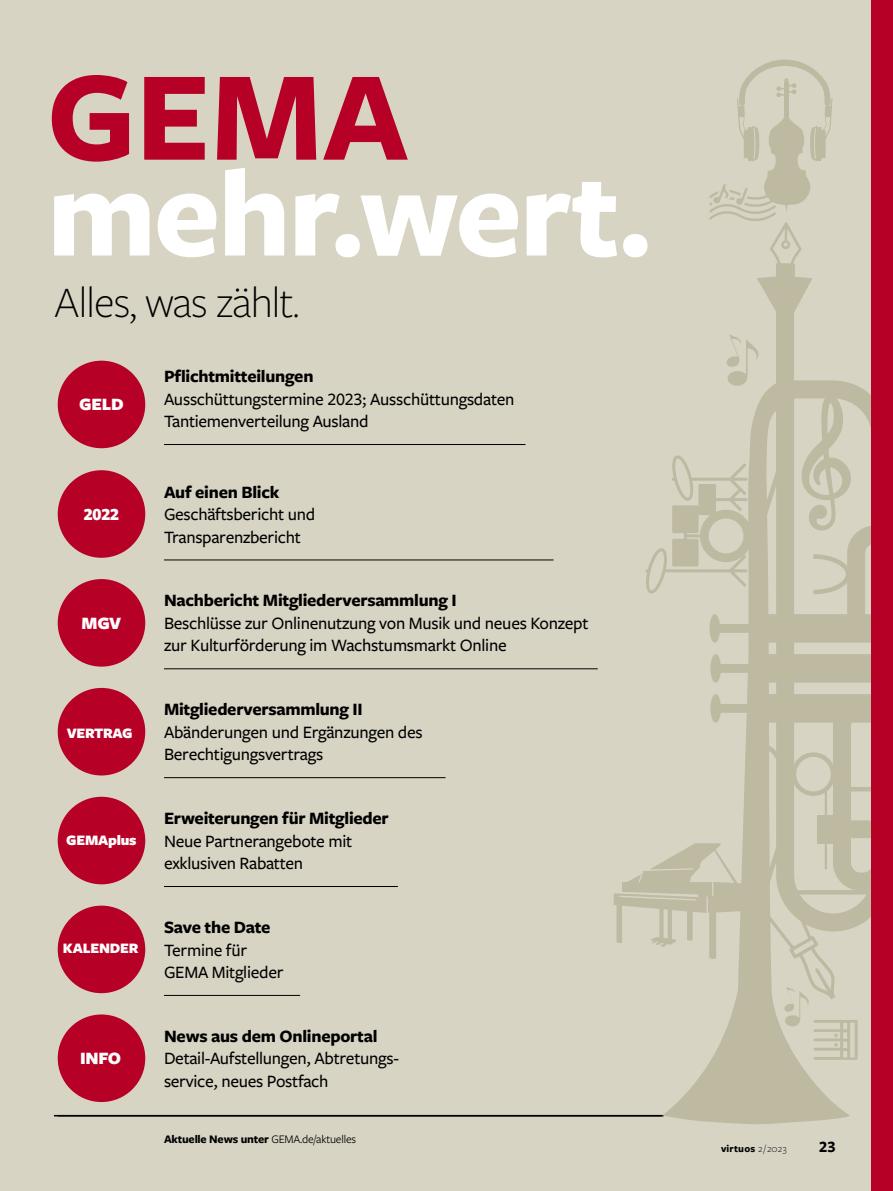
<style>
.page{position:relative;width:893px;height:1191px;background:#d8d4c4}
.page>*{position:absolute;margin:0;border:0;box-sizing:border-box;transform-origin:0 0}
.t1{font:700 132.3px "Freight Sans Pro";color:#b70026}
.t2{font:700 129px "Freight Sans Pro";letter-spacing:-.02em;color:#fff}
.t3{font:300 45px "Freight Sans Pro";letter-spacing:-.02em;color:#000}
.t4{font:500 18px/22.5px "Freight Sans Pro";letter-spacing:-.015em;color:#000}
.t5{font:700 18px "Freight Sans Pro";letter-spacing:-.015em;color:#000}
.t6{font:900 18px "Freight Sans Pro";letter-spacing:-.015em;color:#fff}
.t7{font:700 16.5px "Freight Sans Pro";color:#000}
.t8{font:900 15px "Freight Sans Pro";letter-spacing:-.015em;color:#fff}
.t9{font:700 12px "Freight Sans Pro";letter-spacing:-.015em;color:#000}
.t10{font:700 10.5px "Freight Sans Pro";letter-spacing:.02em;color:#000}
.s1{font-weight:400}
.s2{font-weight:300}
</style>
<div class="page">
<svg style="left:662px;top:1059px;width:188px;height:65px;fill:#beb9a1"></svg>
<div style="left:776px;top:294px;width:18px;height:173px;background:#beb9a1"></div>
<svg style="left:614px;top:331px;width:258px;height:728px"></svg>
<svg style="left:709px;top:60px;width:123px;height:252px"></svg>
<div style="left:872px;top:0;width:21px;height:1191px;background:#b70026"></div>
<hr style="left:54px;top:1115px;width:608px;height:1px;background:#000">
<div style="left:58px;top:905px;width:87px;height:88px;background:#b70026;border-radius:50%"></div>
<hr style="left:164px;top:995px;width:136px;height:1px;background:#000">
<div style="left:58px;top:1014px;width:87px;height:88px;background:#b70026;border-radius:50%"></div>
<div style="left:58px;top:579px;width:87px;height:87px;background:#b70026;border-radius:50%"></div>
<hr style="left:164px;top:668px;width:434px;height:1px;background:#000">
<div style="left:58px;top:796px;width:87px;height:88px;background:#b70026;border-radius:50%"></div>
<hr style="left:164px;top:886px;width:234px;height:1px;background:#000">
<div style="left:58px;top:688px;width:87px;height:87px;background:#b70026;border-radius:50%"></div>
<hr style="left:164px;top:777px;width:282px;height:1px;background:#000">
<div style="left:58px;top:470px;width:87px;height:88px;background:#b70026;border-radius:50%"></div>
<hr style="left:164px;top:559px;width:390px;height:1px;background:#000">
<div style="left:58px;top:361px;width:87px;height:87px;background:#b70026;border-radius:50%"></div>
<hr style="left:164px;top:444px;width:361px;height:1px;background:#000">
<h1 class="t1" style="left:47px;top:25px;width:363px">GEMA</h1>
<h2 class="t2" style="left:47px;top:125px;width:608px">mehr.wert.</h2>
<h3 class="t3" style="left:54px;top:272px;width:247px">Alles, was zählt.</h3>
<p class="t6" style="left:79px;top:391px;width:46px">GELD</p>
<p class="t6" style="left:84px;top:501px;width:37px">2022</p>
<p class="t6" style="left:82px;top:610px;width:41px">MGV</p>
<p class="t8" style="left:67px;top:723px;width:67px">VERTRAG</p>
<p class="t8" style="left:66px;top:829px;width:72px">GEMAplus</p>
<p class="t8" style="left:63px;top:938px;width:77px">KALENDER</p>
<p class="t6" style="left:80px;top:1046px;width:43px">INFO</p>
<p class="t5" style="left:164px;top:364px;width:151px">Pflichtmitteilungen</p>
<p class="t4" style="left:164px;top:387px;width:352px">Ausschüttungstermine 2023; Ausschüttungsdaten<br>Tantiemenverteilung Ausland</p>
<p class="t5" style="left:164px;top:479px;width:117px">Auf einen Blick</p>
<p class="t4" style="left:164px;top:502px;width:153px">Geschäftsbericht und<br>Transparenzbericht</p>
<p class="t5" style="left:164px;top:588px;width:294px">Nachbericht Mitgliederversammlung I</p>
<p class="t4" style="left:164px;top:611px;width:426px">Beschlüsse zur Onlinenutzung von Musik und neues Konzept zur Kulturförderung im Wachstumsmarkt Online</p>
<p class="t5" style="left:164px;top:697px;width:200px">Mitgliederversammlung II</p>
<p class="t4" style="left:164px;top:720px;width:260px">Abänderungen und Ergänzungen des<br>Berechtigungsvertrags</p>
<p class="t5" style="left:164px;top:806px;width:226px">Erweiterungen für Mitglieder</p>
<p class="t4" style="left:164px;top:829px;width:190px">Neue Partnerangebote mit exklusiven Rabatten</p>
<p class="t5" style="left:164px;top:914px;width:108px">Save the Date</p>
<p class="t4" style="left:164px;top:937px;width:121px">Termine für<br>GEMA Mitglieder</p>
<p class="t5" style="left:164px;top:1023px;width:215px">News aus dem Onlineportal</p>
<p class="t4" style="left:164px;top:1046px;width:236px">Detail-Aufstellungen, Abtretungs&shy;service, neues Postfach</p>
<p class="t9" style="left:164px;top:1130px;width:194px">Aktuelle News unter <span class="s1">GEMA.de/aktuelles</span></p>
<p class="t10" style="left:721px;top:1141px;width:67px">virtuos <span class="s2">2 / 2023</span></p>
<p class="t7" style="left:819px;top:1135px;width:18px">23</p>
</div>
